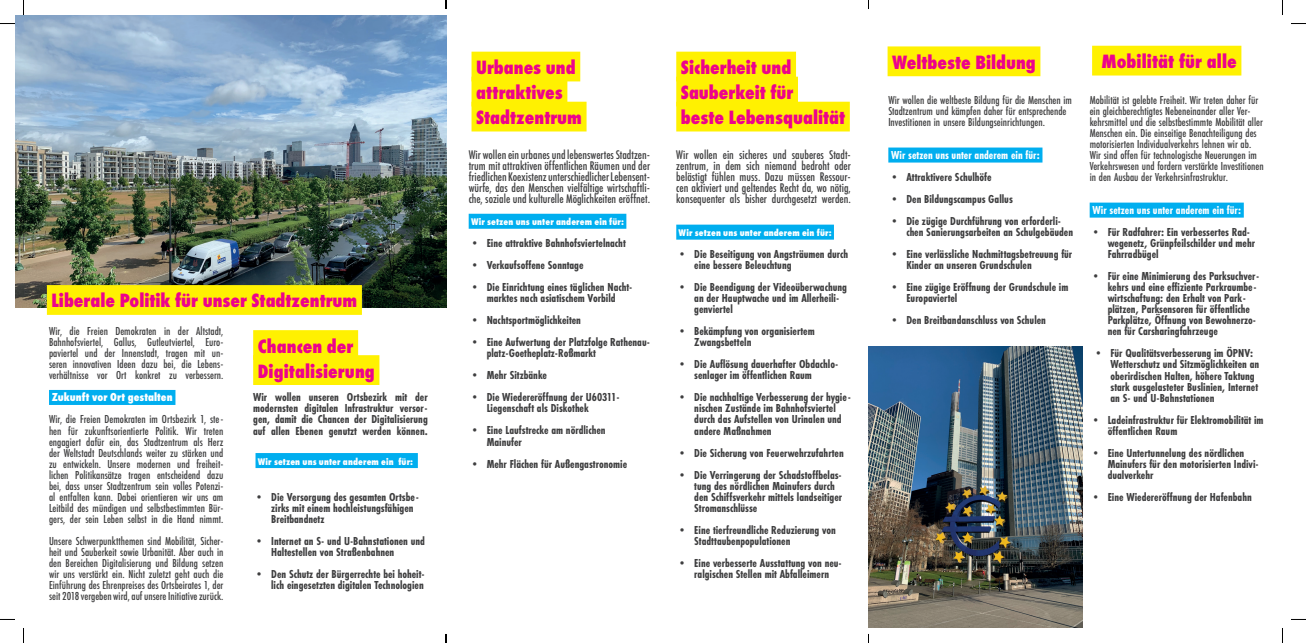
<style>
.page{position:relative;width:1306px;height:643px;background:#fff}
.page>*{position:absolute;margin:0;border:0;box-sizing:border-box;transform-origin:0 0}
.t1{font:800 20px/25px "Futura PT Cond";color:#ed028c}
.t2{font:500 13px/11px "Futura PT Cond";color:#3e3e3f;text-align:justify}
.t3{font:700 12px/11px "Futura PT Cond";color:#3e3e3f}
.t4{font:500 12px/11px "Futura PT Cond";color:#3e3e3f;text-align:justify}
.t5{font:700 12px "Futura PT Cond";letter-spacing:.005em;color:#fff}
.t6{font:800 12px "Futura PT Cond";letter-spacing:.005em;color:#fff}
.t7{font:800 10px "Futura PT Cond";letter-spacing:.01em;color:#fff}
</style>
<div class="page">
<img style="left:868px;top:346px;width:214px;height:281px">
<div style="left:471px;top:52px;width:109px;height:29px;background:#fff101"></div>
<div style="left:471px;top:77px;width:96px;height:29px;background:#fff101"></div>
<div style="left:471px;top:102px;width:115px;height:29px;background:#fff101"></div>
<img style="left:15px;top:15px;width:431px;height:292px">
<div style="left:47px;top:285px;width:315px;height:30px;background:#fff101"></div>
<div style="left:49px;top:390px;width:126px;height:15px;background:#00aeef"></div>
<div style="left:253px;top:330px;width:105px;height:30px;background:#fff101"></div>
<div style="left:253px;top:355px;width:126px;height:30px;background:#fff101"></div>
<div style="left:255px;top:453px;width:163px;height:15px;background:#00aeef"></div>
<div style="left:676px;top:52px;width:120px;height:29px;background:#fff101"></div>
<div style="left:676px;top:77px;width:122px;height:29px;background:#fff101"></div>
<div style="left:676px;top:102px;width:174px;height:29px;background:#fff101"></div>
<div style="left:887px;top:46px;width:153px;height:30px;background:#fff101"></div>
<div style="left:888px;top:147px;width:154px;height:15px;background:#00aeef"></div>
<div style="left:1089px;top:202px;width:154px;height:15px;background:#00aeef"></div>
<div style="left:676px;top:224px;width:158px;height:15px;background:#00aeef"></div>
<div style="left:469px;top:214px;width:157px;height:15px;background:#00aeef"></div>
<div style="left:1092px;top:46px;width:149px;height:29px;background:#fff101"></div>
<svg style="left:0;top:23px;width:15px;height:1px"></svg>
<svg style="left:1291px;top:23px;width:15px;height:1px"></svg>
<svg style="left:0;top:619px;width:15px;height:1px"></svg>
<svg style="left:1291px;top:619px;width:15px;height:1px"></svg>
<svg style="left:23px;top:0;width:1px;height:15px"></svg>
<svg style="left:23px;top:628px;width:1px;height:14px"></svg>
<svg style="left:1282px;top:0;width:1px;height:15px"></svg>
<svg style="left:1282px;top:628px;width:1px;height:14px"></svg>
<svg style="left:445px;top:0;width:2px;height:9px"></svg>
<svg style="left:445px;top:634px;width:2px;height:8px"></svg>
<h1 class="t1" style="left:52px;top:288px;width:307px">Liberale Politik für unser Stadtzentrum</h1>
<p class="t4" style="left:49px;top:325px;width:176px">Wir, die Freien Demokraten in der Altstadt, Bahnhofsviertel, Gallus, Gutleutviertel, Euro&shy;paviertel und der Innenstadt, tragen mit un&shy;seren innovativen Ideen dazu bei, die Lebens&shy;verhältnisse vor Ort konkret zu verbessern.</p>
<p class="t6" style="left:52px;top:390px;width:122px">Zukunft vor Ort gestalten</p>
<p class="t4" style="left:49px;top:414px;width:176px">Wir, die Freien Demokraten im Ortsbezirk 1, ste&shy;hen für zukunftsorientierte Politik. Wir treten engagiert dafür ein, das Stadtzentrum als Herz der Weltstadt Deutschlands weiter zu stärken und zu entwickeln. Unsere modernen und freiheit&shy;lichen Politikansätze tragen entscheidend dazu bei, dass unser Stadtzentrum sein volles Potenzi&shy;al entfalten kann. Dabei orientieren wir uns am Leitbild des mündigen und selbstbestimmten Bür&shy;gers, der sein Leben selbst in die Hand nimmt.</p>
<p class="t4" style="left:49px;top:535px;width:176px">Unsere Schwerpunktthemen sind Mobilität, Sicher&shy;heit und Sauberkeit sowie Urbanität. Aber auch in den Bereichen Digitalisierung und Bildung setzen wir uns verstärkt ein. Nicht zuletzt geht auch die Einführung des Ehrenpreises des Ortsbeirates 1, der seit 2018 vergeben wird, auf unsere Initiative zurück.</p>
<h1 class="t1" style="left:258px;top:333px;width:118px">Chancen der<br>Digitalisierung</h1>
<p class="t3" style="left:253px;top:392px;width:176px;text-align:justify">Wir wollen unseren Ortsbezirk mit der modernsten digitalen Infrastruktur versor&shy;gen, damit die Chancen der Digitalisierung auf allen Ebenen genutzt werden können.</p>
<p class="t7" style="left:258px;top:455px;width:157px">Wir setzen uns unter anderem ein für:</p>
<p class="t3" style="left:271px;top:491px;width:149px;text-indent:-18px">• Die Versorgung des gesamten Ortsbe&shy;zirks mit einem hochleistungsfähigen<br>Breitbandnetz</p>
<p class="t3" style="left:271px;top:535px;width:155px;text-indent:-18px">• Internet an S- und U-Bahnstationen und<br>Haltestellen von Straßenbahnen</p>
<p class="t3" style="left:253px;top:568px;width:173px;text-align:right">• Den Schutz der Bürgerrechte bei hoheit&shy;lich eingesetzten digitalen Technologien</p>
<h1 class="t1" style="left:476px;top:55px;width:107px">Urbanes und attraktives<br>Stadtzentrum</h1>
<p class="t2" style="left:469px;top:149px;width:183px">Wir wollen ein urbanes und lebenswertes Stadtzen&shy;trum mit attraktiven öffentlichen Räumen und der friedlichen Koexistenz unterschiedlicher Lebensent&shy;würfe, das den Menschen vielfältige wirtschaftli&shy;che, soziale und kulturelle Möglichkeiten eröffnet.</p>
<p class="t7" style="left:471px;top:216px;width:154px">Wir setzen uns unter anderem ein für:</p>
<p class="t3" style="left:469px;top:238px;width:159px">• Eine attraktive Bahnhofsviertelnacht</p>
<p class="t3" style="left:469px;top:260px;width:116px">• Verkaufsoffene Sonntage</p>
<p class="t3" style="left:469px;top:282px;width:165px;text-align:center">• Die Einrichtung eines täglichen Nacht&shy;marktes nach asiatischem Vorbild</p>
<p class="t3" style="left:469px;top:315px;width:114px">• Nachtsportmöglichkeiten</p>
<p class="t3" style="left:487px;top:337px;width:165px;text-indent:-18px">• Eine Aufwertung der Platzfolge Rathenau&shy;platz-Goetheplatz-Roßmarkt</p>
<p class="t3" style="left:469px;top:370px;width:80px">• Mehr Sitzbänke</p>
<p class="t3" style="left:487px;top:392px;width:134px;text-indent:-18px">• Die Wiedereröffnung der U60311-<br>Liegenschaft als Diskothek</p>
<p class="t3" style="left:487px;top:425px;width:120px;text-indent:-18px">• Eine Laufstrecke am nördlichen<br>Mainufer</p>
<p class="t3" style="left:469px;top:458px;width:160px">• Mehr Flächen für Außengastronomie</p>
<h1 class="t1" style="left:681px;top:55px;width:166px">Sicherheit und<br>Sauberkeit für<br>beste Lebensqualität</h1>
<h1 class="t1" style="left:892px;top:49px;width:145px">Weltbeste Bildung</h1>
<p class="t4" style="left:888px;top:94px;width:185px;text-align:left">Wir wollen die weltbeste Bildung für die Menschen im<br>Stadtzentrum und kämpfen daher für entsprechende<br>Investitionen in unsere Bildungseinrichtungen.</p>
<p class="t5" style="left:891px;top:148px;width:150px">Wir setzen uns unter anderem ein für:</p>
<p class="t3" style="left:888px;top:172px;width:105px">• Attraktivere Schulhöfe</p>
<p class="t3" style="left:888px;top:194px;width:126px">• Den Bildungscampus Gallus</p>
<p class="t3" style="left:906px;top:216px;width:168px;text-indent:-18px">• Die zügige Durchführung von erforderli&shy;chen Sanierungsarbeiten an Schulgebäuden</p>
<p class="t3" style="left:906px;top:249px;width:167px;text-indent:-18px">• Eine verlässliche Nachmittagsbetreuung für<br>Kinder an unseren Grundschulen</p>
<p class="t3" style="left:906px;top:282px;width:164px;text-indent:-18px">• Eine zügige Eröffnung der Grundschule im<br>Europaviertel</p>
<p class="t3" style="left:888px;top:315px;width:159px">• Den Breitbandanschluss von Schulen</p>
<p class="t2" style="left:676px;top:149px;width:176px">Wir wollen ein sicheres und sauberes Stadt&shy;zentrum, in dem sich niemand bedroht oder belästigt fühlen muss. Dazu müssen Ressour&shy;cen aktiviert und geltendes Recht da, wo nötig, konsequenter als bisher durchgesetzt werden.</p>
<p class="t7" style="left:678px;top:227px;width:154px">Wir setzen uns unter anderem ein für:</p>
<p class="t3" style="left:694px;top:249px;width:156px;text-indent:-18px">• Die Beseitigung von Angsträumen durch eine bessere Beleuchtung</p>
<p class="t3" style="left:694px;top:282px;width:154px;text-indent:-18px">• Die Beendigung der Videoüberwachung an der Hauptwache und im Allerheili&shy;genviertel</p>
<p class="t3" style="left:694px;top:326px;width:122px;text-indent:-18px">• Bekämpfung von organisiertem<br>Zwangsbetteln</p>
<p class="t3" style="left:694px;top:359px;width:146px;text-indent:-18px">• Die Auflösung dauerhafter Obdachlo&shy;senlager im öffentlichen Raum</p>
<p class="t3" style="left:694px;top:392px;width:158px;text-indent:-18px">• Die nachhaltige Verbesserung der hygie&shy;nischen Zustände im Bahnhofsviertel durch das Aufstellen von Urinalen und andere Maßnahmen</p>
<p class="t3" style="left:676px;top:447px;width:169px">• Die Sicherung von Feuerwehrzufahrten</p>
<p class="t3" style="left:694px;top:469px;width:149px;text-indent:-18px">• Die Verringerung der Schadstoffbelas&shy;tung des nördlichen Mainufers durch den Schiffsverkehr mittels landseitiger Stromanschlüsse</p>
<p class="t3" style="left:694px;top:524px;width:143px;text-indent:-18px">• Eine tierfreundliche Reduzierung von<br>Stadttaubenpopulationen</p>
<p class="t3" style="left:676px;top:557px;width:167px;text-align:center">• Eine verbesserte Ausstattung von neu&shy;ralgischen Stellen mit Abfalleimern</p>
<h1 class="t1" style="left:1101px;top:49px;width:137px">Mobilität für alle</h1>
<p class="t4" style="left:1089px;top:94px;width:175px;text-align:left">Mobilität ist gelebte Freiheit. Wir treten daher für ein gleichberechtigtes Nebeneinander aller Ver&shy;kehrsmittel und die selbstbestimmte Mobilität aller Menschen ein. Die einseitige Benachteiligung des motorisierten Individualverkehrs lehnen wir ab.<br>Wir sind offen für technologische Neuerungen im Verkehrswesen und fordern verstärkte Investitionen in den Ausbau der Verkehrsinfrastruktur.</p>
<p class="t5" style="left:1092px;top:203px;width:150px">Wir setzen uns unter anderem ein für:</p>
<p class="t3" style="left:1107px;top:227px;width:149px;text-indent:-18px">• Für Radfahrer: Ein verbessertes Rad&shy;wegenetz, Grünpfeilschilder und mehr<br>Fahrradbügel</p>
<p class="t3" style="left:1107px;top:271px;width:153px;text-indent:-18px">• Für eine Minimierung des Parksuchver&shy;kehrs und eine effiziente Parkraumbe&shy;wirtschaftung: den Erhalt von Park&shy;plätzen, Parksensoren für öffentliche Parkplätze, Öffnung von Bewohnerzo&shy;nen für Carsharingfahrzeuge</p>
<p class="t3" style="left:1110px;top:348px;width:150px;text-indent:-18px">• Für Qualitätsverbesserung im ÖPNV:<br>Wetterschutz und Sitzmöglichkeiten an oberirdischen Halten, höhere Taktung stark ausgelasteter Buslinien, Internet an S- und U-Bahnstationen</p>
<p class="t3" style="left:1107px;top:414px;width:157px;text-indent:-18px">• Ladeinfrastruktur für Elektromobilität im öffentlichen Raum</p>
<p class="t3" style="left:1107px;top:447px;width:153px;text-indent:-18px">• Eine Untertunnelung des nördlichen<br>Mainufers für den motorisierten Indivi&shy;dualverkehr</p>
<p class="t3" style="left:1089px;top:491px;width:164px">• Eine Wiedereröffnung der Hafenbahn</p>
</div>
